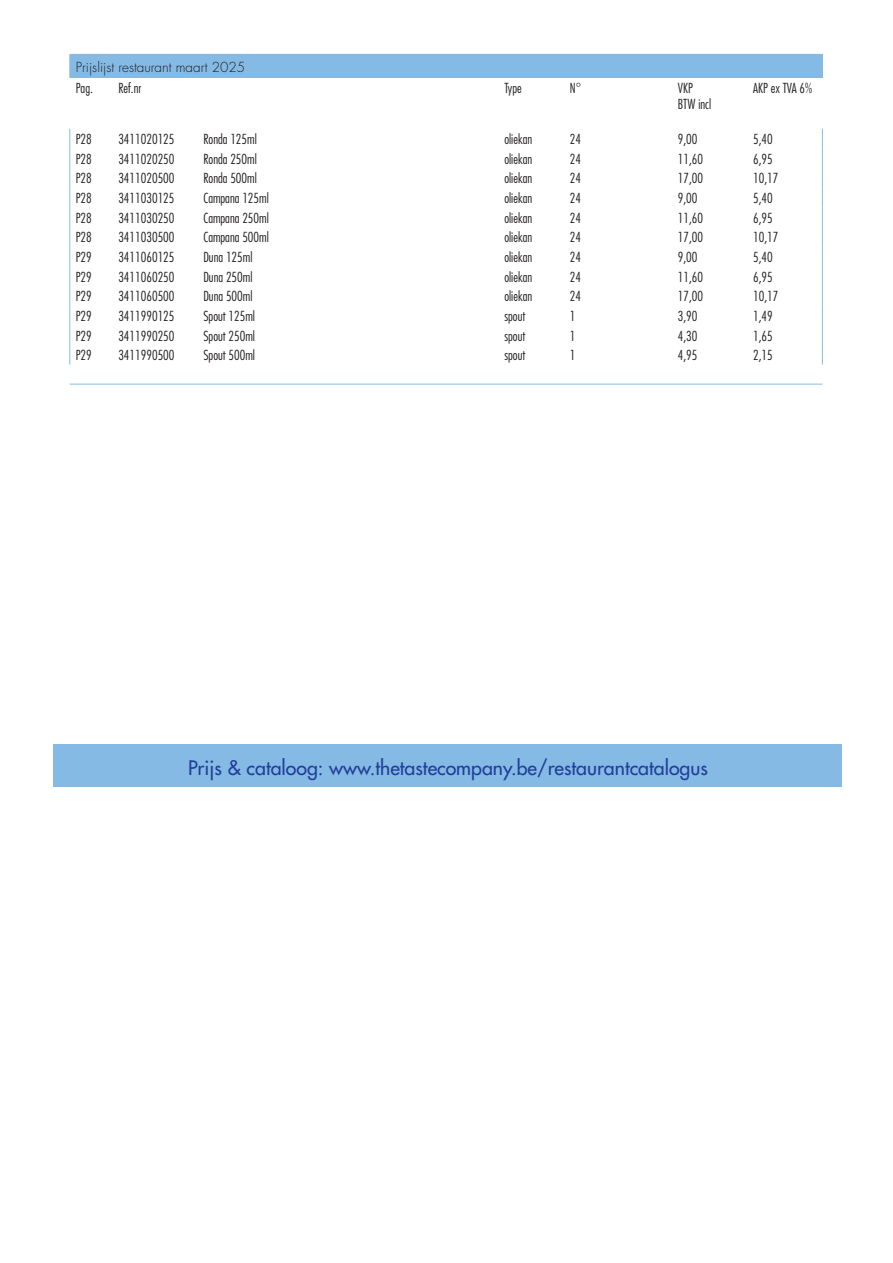
<style>
.page{position:relative;width:893px;height:1263px;background:#fff}
.page>*{position:absolute;margin:0;border:0;box-sizing:border-box;transform-origin:0 0}
.t1{font:500 19.5px "Futura Std";color:#223f99}
.t2{font:300 condensed 13.5px "Futura Std";color:#231f20}
.t3{font:300 13.5px "Futura Std";color:#231f20}
</style>
<div class="page">
<div style="left:70px;top:54px;width:752px;height:24px;background:#85bae4"></div>
<hr style="left:69px;top:54px;width:43px;height:1px;background:#85bae4">
<svg style="left:69px;top:55px;width:1px;height:23px"></svg>
<hr style="left:747px;top:54px;width:76px;height:1px;background:#85bae4">
<svg style="left:822px;top:55px;width:1px;height:23px"></svg>
<svg style="left:69px;top:129px;width:1px;height:235px"></svg>
<svg style="left:822px;top:129px;width:1px;height:235px"></svg>
<hr style="left:70px;top:384px;width:42px;height:1px;background:#85bae4">
<hr style="left:112px;top:384px;width:85px;height:1px;background:#85bae4">
<hr style="left:197px;top:384px;width:301px;height:1px;background:#85bae4">
<hr style="left:498px;top:384px;width:66px;height:1px;background:#85bae4">
<hr style="left:564px;top:384px;width:33px;height:1px;background:#85bae4">
<hr style="left:597px;top:384px;width:75px;height:1px;background:#85bae4">
<hr style="left:672px;top:384px;width:75px;height:1px;background:#85bae4">
<hr style="left:747px;top:384px;width:75px;height:1px;background:#85bae4">
<div style="left:54px;top:744px;width:788px;height:43px;background:#85bae4"></div>
<p class="t3" style="left:76px;top:58px;width:171px">Prijslijst restaurant maart 2025</p>
<p class="t2" style="left:76px;top:80px;width:19px">Pag.</p>
<p class="t2" style="left:118px;top:80px;width:24px">Ref.nr</p>
<p class="t2" style="left:504px;top:80px;width:19px">Type</p>
<p class="t2" style="left:570px;top:80px;width:13px">N°</p>
<p class="t2" style="left:678px;top:80px;width:17px">VKP</p>
<p class="t2" style="left:678px;top:96px;width:35px">BTW incl</p>
<p class="t2" style="left:753px;top:80px;width:60px">AKP ex TVA 6%</p>
<p class="t2" style="left:76px;top:131px;width:18px">P28</p>
<p class="t2" style="left:118px;top:131px;width:58px">3411020125</p>
<p class="t2" style="left:203px;top:131px;width:55px">Ronda 125ml</p>
<p class="t2" style="left:504px;top:131px;width:29px">oliekan</p>
<p class="t2" style="left:570px;top:131px;width:13px">24</p>
<p class="t2" style="left:678px;top:131px;width:21px">9,00</p>
<p class="t2" style="left:753px;top:131px;width:21px">5,40</p>
<p class="t2" style="left:76px;top:151px;width:18px">P28</p>
<p class="t2" style="left:118px;top:151px;width:58px">3411020250</p>
<p class="t2" style="left:203px;top:151px;width:55px">Ronda 250ml</p>
<p class="t2" style="left:504px;top:151px;width:29px">oliekan</p>
<p class="t2" style="left:570px;top:151px;width:13px">24</p>
<p class="t2" style="left:678px;top:151px;width:27px">11,60</p>
<p class="t2" style="left:753px;top:151px;width:21px">6,95</p>
<p class="t2" style="left:76px;top:170px;width:18px">P28</p>
<p class="t2" style="left:118px;top:170px;width:58px">3411020500</p>
<p class="t2" style="left:203px;top:170px;width:55px">Ronda 500ml</p>
<p class="t2" style="left:504px;top:170px;width:29px">oliekan</p>
<p class="t2" style="left:570px;top:170px;width:13px">24</p>
<p class="t2" style="left:678px;top:170px;width:27px">17,00</p>
<p class="t2" style="left:753px;top:170px;width:27px">10,17</p>
<p class="t2" style="left:76px;top:190px;width:18px">P28</p>
<p class="t2" style="left:118px;top:190px;width:58px">3411030125</p>
<p class="t2" style="left:203px;top:190px;width:67px">Campana 125ml</p>
<p class="t2" style="left:504px;top:190px;width:29px">oliekan</p>
<p class="t2" style="left:570px;top:190px;width:13px">24</p>
<p class="t2" style="left:678px;top:190px;width:21px">9,00</p>
<p class="t2" style="left:753px;top:190px;width:21px">5,40</p>
<p class="t2" style="left:76px;top:210px;width:18px">P28</p>
<p class="t2" style="left:118px;top:210px;width:58px">3411030250</p>
<p class="t2" style="left:203px;top:210px;width:67px">Campana 250ml</p>
<p class="t2" style="left:504px;top:210px;width:29px">oliekan</p>
<p class="t2" style="left:570px;top:210px;width:13px">24</p>
<p class="t2" style="left:678px;top:210px;width:27px">11,60</p>
<p class="t2" style="left:753px;top:210px;width:21px">6,95</p>
<p class="t2" style="left:76px;top:229px;width:18px">P28</p>
<p class="t2" style="left:118px;top:229px;width:58px">3411030500</p>
<p class="t2" style="left:203px;top:229px;width:67px">Campana 500ml</p>
<p class="t2" style="left:504px;top:229px;width:29px">oliekan</p>
<p class="t2" style="left:570px;top:229px;width:13px">24</p>
<p class="t2" style="left:678px;top:229px;width:27px">17,00</p>
<p class="t2" style="left:753px;top:229px;width:27px">10,17</p>
<p class="t2" style="left:76px;top:249px;width:18px">P29</p>
<p class="t2" style="left:118px;top:249px;width:58px">3411060125</p>
<p class="t2" style="left:203px;top:249px;width:51px">Duna 125ml</p>
<p class="t2" style="left:504px;top:249px;width:29px">oliekan</p>
<p class="t2" style="left:570px;top:249px;width:13px">24</p>
<p class="t2" style="left:678px;top:249px;width:21px">9,00</p>
<p class="t2" style="left:753px;top:249px;width:21px">5,40</p>
<p class="t2" style="left:76px;top:269px;width:18px">P29</p>
<p class="t2" style="left:118px;top:269px;width:58px">3411060250</p>
<p class="t2" style="left:203px;top:269px;width:51px">Duna 250ml</p>
<p class="t2" style="left:504px;top:269px;width:29px">oliekan</p>
<p class="t2" style="left:570px;top:269px;width:13px">24</p>
<p class="t2" style="left:678px;top:269px;width:27px">11,60</p>
<p class="t2" style="left:753px;top:269px;width:21px">6,95</p>
<p class="t2" style="left:76px;top:288px;width:18px">P29</p>
<p class="t2" style="left:118px;top:288px;width:58px">3411060500</p>
<p class="t2" style="left:203px;top:288px;width:51px">Duna 500ml</p>
<p class="t2" style="left:504px;top:288px;width:29px">oliekan</p>
<p class="t2" style="left:570px;top:288px;width:13px">24</p>
<p class="t2" style="left:678px;top:288px;width:27px">17,00</p>
<p class="t2" style="left:753px;top:288px;width:27px">10,17</p>
<p class="t2" style="left:76px;top:308px;width:18px">P29</p>
<p class="t2" style="left:118px;top:308px;width:58px">3411990125</p>
<p class="t2" style="left:203px;top:308px;width:53px">Spout 125ml</p>
<p class="t2" style="left:504px;top:308px;width:22px">spout</p>
<p class="t2" style="left:570px;top:308px;width:7px">1</p>
<p class="t2" style="left:678px;top:308px;width:21px">3,90</p>
<p class="t2" style="left:753px;top:308px;width:21px">1,49</p>
<p class="t2" style="left:76px;top:328px;width:18px">P29</p>
<p class="t2" style="left:118px;top:328px;width:58px">3411990250</p>
<p class="t2" style="left:203px;top:328px;width:53px">Spout 250ml</p>
<p class="t2" style="left:504px;top:328px;width:22px">spout</p>
<p class="t2" style="left:570px;top:328px;width:7px">1</p>
<p class="t2" style="left:678px;top:328px;width:21px">4,30</p>
<p class="t2" style="left:753px;top:328px;width:21px">1,65</p>
<p class="t2" style="left:76px;top:347px;width:18px">P29</p>
<p class="t2" style="left:118px;top:347px;width:58px">3411990500</p>
<p class="t2" style="left:203px;top:347px;width:53px">Spout 500ml</p>
<p class="t2" style="left:504px;top:347px;width:22px">spout</p>
<p class="t2" style="left:570px;top:347px;width:7px">1</p>
<p class="t2" style="left:678px;top:347px;width:21px">4,95</p>
<p class="t2" style="left:753px;top:347px;width:21px">2,15</p>
<p class="t1" style="left:188px;top:755px;width:521px">Prijs &amp; cataloog: www.thetastecompany.be/restaurantcatalogus</p>
</div>
